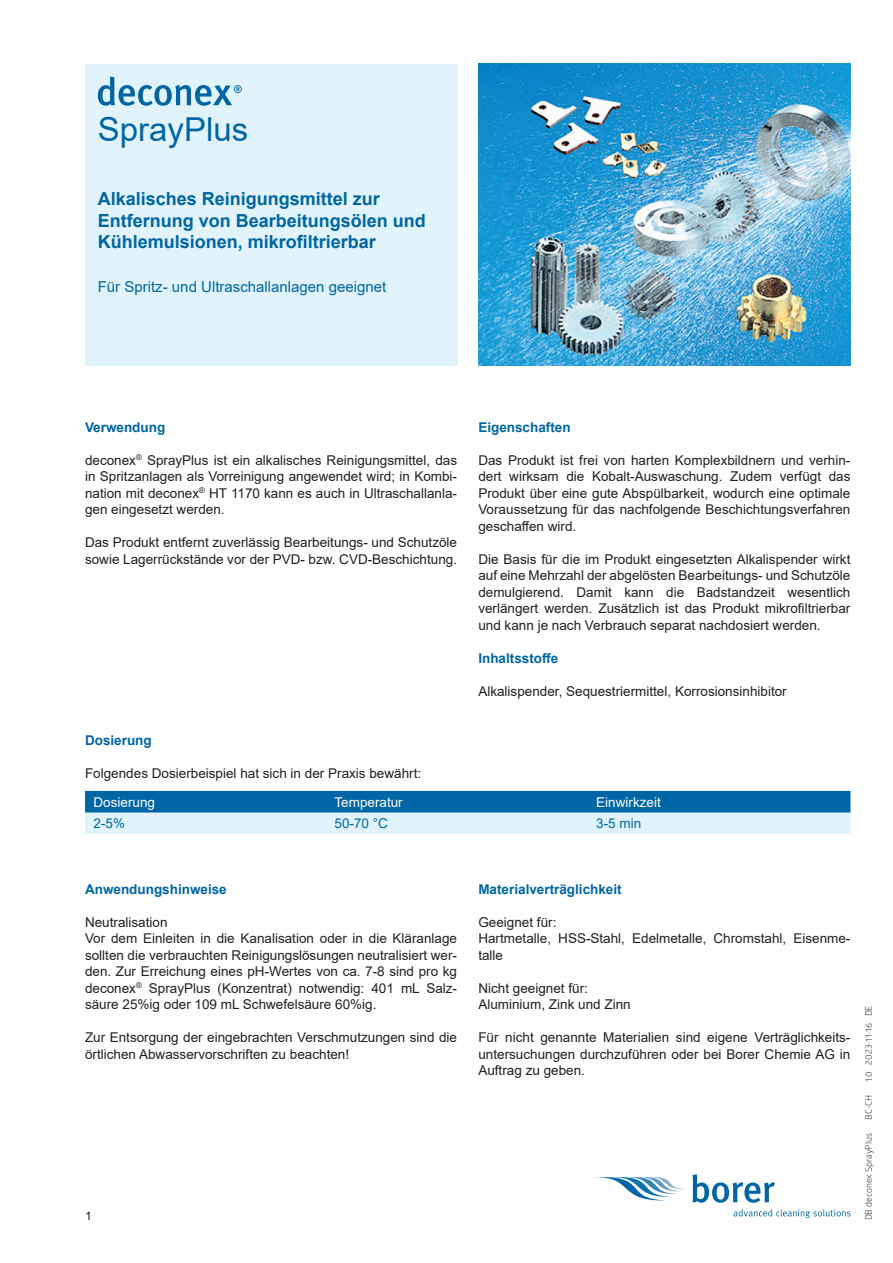
<style>
.page{position:relative;width:893px;height:1263px;background:#fff}
.page>*{position:absolute;margin:0;border:0;box-sizing:border-box;transform-origin:0 0}
.t1{font:33px "Arial";color:#0065a4}
.t2{font:700 18px/21.6px "Arial";color:#0065a4}
.t3{font:15px "Arial";color:#0065a4}
.t4{font:13.5px/16.5px "Arial";color:#231f20}
.t5{font:700 13.5px "Arial";color:#0065a4}
.t6{font:13.5px "Arial";color:#fff}
.t7{font:13.5px "Arial";color:#0065a4}
.t8{font:12px "Arial";color:#231f20}
.t9{font:9px "Glober";color:#231f20}
</style>
<div class="page">
<div style="left:85px;top:64px;width:372px;height:302px;background:#e1f4fc"></div>
<svg style="left:98px;top:77px;width:144px;height:29px"></svg>
<svg style="left:595px;top:1177px;width:90px;height:23px"></svg>
<svg style="left:692px;top:1174px;width:83px;height:29px"></svg>
<svg style="left:734px;top:1209px;width:116px;height:9px"></svg>
<img style="left:479px;top:64px;width:371px;height:302px">
<svg style="left:85px;top:791px;width:765px;height:43px;background:#70accf"></svg>
<h1 class="t1" style="left:98px;top:107px;width:152px">SprayPlus</h1>
<h2 class="t2" style="left:98px;top:188px;width:330px">Alkalisches Reinigungsmittel zur<br>Entfernung von Bearbeitungsölen und<br>Kühlemulsionen, mikrofiltrierbar</h2>
<p class="t3" style="left:98px;top:276px;width:290px">Für Spritz- und Ultraschallanlagen geeignet</p>
<p class="t5" style="left:85px;top:417px;width:82px">Verwendung</p>
<p class="t4" style="left:85px;top:451px;width:374px;text-align:justify">deconex<sup>®</sup> SprayPlus ist ein alkalisches Reinigungsmittel, das in Spritzanlagen als Vorreinigung angewendet wird; in Kombi&shy;nation mit deconex<sup>®</sup> HT 1170 kann es auch in Ultraschallanla&shy;gen eingesetzt werden.</p>
<p class="t4" style="left:85px;top:534px;width:374px">Das Produkt entfernt zuverlässig Bearbeitungs- und Schutzöle sowie Lagerrückstände vor der PVD- bzw. CVD-Beschichtung.</p>
<p class="t5" style="left:478px;top:417px;width:94px">Eigenschaften</p>
<p class="t4" style="left:478px;top:451px;width:374px;text-align:justify">Das Produkt ist frei von harten Komplexbildnern und verhin&shy;dert wirksam die Kobalt-Auswaschung. Zudem verfügt das Produkt über eine gute Abspülbarkeit, wodurch eine optimale Voraussetzung für das nachfolgende Beschichtungsverfahren geschaffen wird.</p>
<p class="t4" style="left:478px;top:550px;width:374px;text-align:justify">Die Basis für die im Produkt eingesetzten Alkalispender wirkt auf eine Mehrzahl der abgelösten Bearbeitungs- und Schutzöle demulgierend. Damit kann die Badstandzeit wesentlich verlängert werden. Zusätzlich ist das Produkt mikrofiltrierbar und kann je nach Verbrauch separat nachdosiert werden.</p>
<p class="t5" style="left:478px;top:648px;width:81px">Inhaltsstoffe</p>
<p class="t4" style="left:478px;top:682px;width:310px">Alkalispender, Sequestriermittel, Korrosionsinhibitor</p>
<p class="t5" style="left:85px;top:731px;width:68px">Dosierung</p>
<p class="t4" style="left:85px;top:765px;width:338px">Folgendes Dosierbeispiel hat sich in der Praxis bewährt:</p>
<p class="t6" style="left:94px;top:793px;width:63px">Dosierung</p>
<p class="t6" style="left:334px;top:793px;width:70px">Temperatur</p>
<p class="t6" style="left:596px;top:793px;width:66px">Einwirkzeit</p>
<p class="t7" style="left:94px;top:814px;width:33px">2-5%</p>
<p class="t7" style="left:335px;top:814px;width:55px">50-70 °C</p>
<p class="t7" style="left:596px;top:814px;width:47px">3-5 min</p>
<p class="t5" style="left:85px;top:879px;width:143px">Anwendungshinweise</p>
<p class="t4" style="left:85px;top:913px;width:374px">Neutralisation<br>Vor dem Einleiten in die Kanalisation oder in die Kläranlage sollten die verbrauchten Reinigungslösungen neutralisiert wer&shy;den. Zur Erreichung eines pH-Wertes von ca. 7-8 sind pro kg deconex<sup>®</sup> SprayPlus (Konzentrat) notwendig: 401 mL Salz&shy;säure 25%ig oder 109 mL Schwefelsäure 60%ig.</p>
<p class="t4" style="left:85px;top:1029px;width:374px">Zur Entsorgung der eingebrachten Verschmutzungen sind die örtlichen Abwasservorschriften zu beachten!</p>
<p class="t8" style="left:85px;top:1208px;width:8px">1</p>
<p class="t5" style="left:478px;top:879px;width:145px">Materialverträglichkeit</p>
<p class="t4" style="left:478px;top:913px;width:374px">Geeignet für:<br>Hartmetalle, HSS-Stahl, Edelmetalle, Chromstahl, Eisenme&shy;talle</p>
<p class="t4" style="left:478px;top:979px;width:154px">Nicht geeignet für:<br>Aluminium, Zink und Zinn</p>
<p class="t4" style="left:478px;top:1029px;width:374px;text-align:justify">Für nicht genannte Materialien sind eigene Verträglichkeits&shy;untersuchungen durchzuführen oder bei Borer Chemie AG in Auftrag zu geben.</p>
<p class="t9" style="left:862px;top:1082px;width:78px;rotate:-90deg">1.0 2023-11-16 DE</p>
<p class="t9" style="left:862px;top:1120px;width:26px;rotate:-90deg">BC-CH</p>
<p class="t9" style="left:862px;top:1220px;width:89px;rotate:-90deg">DB deconex SprayPlus</p>
</div>
